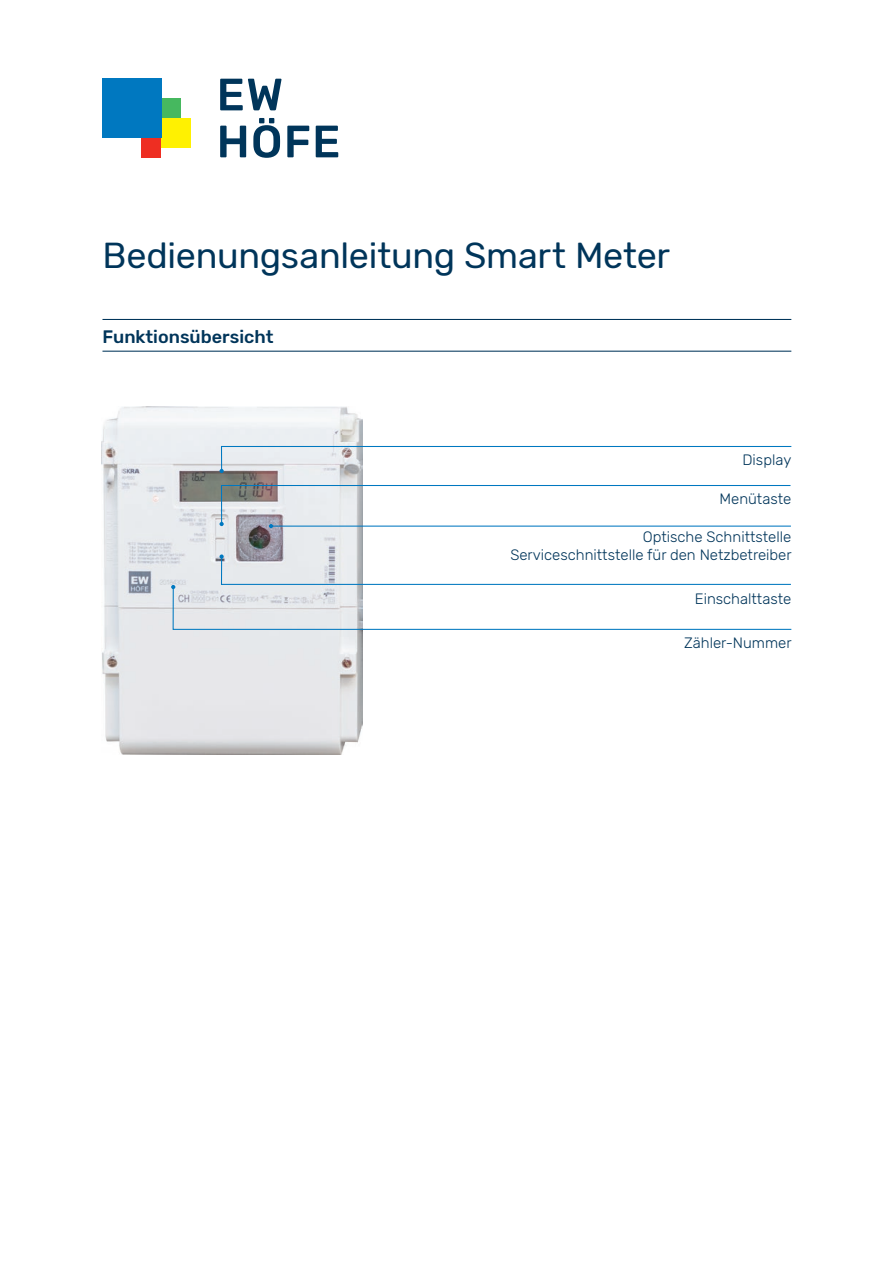
<style>
.page{position:relative;width:893px;height:1263px;background:#fff}
.page>*{position:absolute;margin:0;border:0;box-sizing:border-box;transform-origin:0 0}
.AL_Titel_1{font:36px "Rubik";letter-spacing:-.005em;color:#00355a}
.Kopfzeile_klein{font:500 18px "Rubik";color:#00355a}
.t1{font:300 15px "Rubik";color:#00355a}
</style>
<div class="page">
<div style="left:161px;top:118px;width:30px;height:30px;background:#fff101"></div>
<div style="left:141px;top:138px;width:20px;height:19px;background:#ee2e22"></div>
<div style="left:161px;top:98px;width:20px;height:20px;background:#46b85f"></div>
<div style="left:102px;top:79px;width:59px;height:59px;background:#0078c0"></div>
<svg style="left:220px;top:79px;width:61px;height:31px"></svg>
<svg style="left:220px;top:126px;width:26px;height:31px"></svg>
<svg style="left:253px;top:118px;width:27px;height:40px"></svg>
<svg style="left:287px;top:126px;width:22px;height:31px"></svg>
<svg style="left:316px;top:126px;width:22px;height:31px"></svg>
<hr style="left:102px;top:351px;width:689px;height:1px;background:#00355a">
<hr style="left:102px;top:319px;width:689px;height:1px;background:#00355a">
<img style="left:102px;top:406px;width:260px;height:348px">
<svg style="left:220px;top:484px;width:571px;height:44px"></svg>
<svg style="left:220px;top:445px;width:572px;height:28px"></svg>
<svg style="left:171px;top:554px;width:621px;height:76px"></svg>
<p class="AL_Titel_1" style="left:102px;top:235px;width:569px">Bedienungsanleitung Smart Meter</p>
<p class="Kopfzeile_klein" style="left:102px;top:326px;width:172px">Funktionsübersicht</p>
<p class="t1" style="left:742px;top:451px;width:50px">Display</p>
<p class="t1" style="left:719px;top:490px;width:73px">Menütaste</p>
<p class="t1" style="left:643px;top:529px;width:150px">Optische Schnittstelle</p>
<p class="t1" style="left:510px;top:547px;width:283px">Serviceschnittstelle für den Netzbetreiber</p>
<p class="t1" style="left:695px;top:591px;width:98px">Einschalttaste</p>
<p class="t1" style="left:684px;top:635px;width:109px">Zähler-Nummer</p>
</div>
